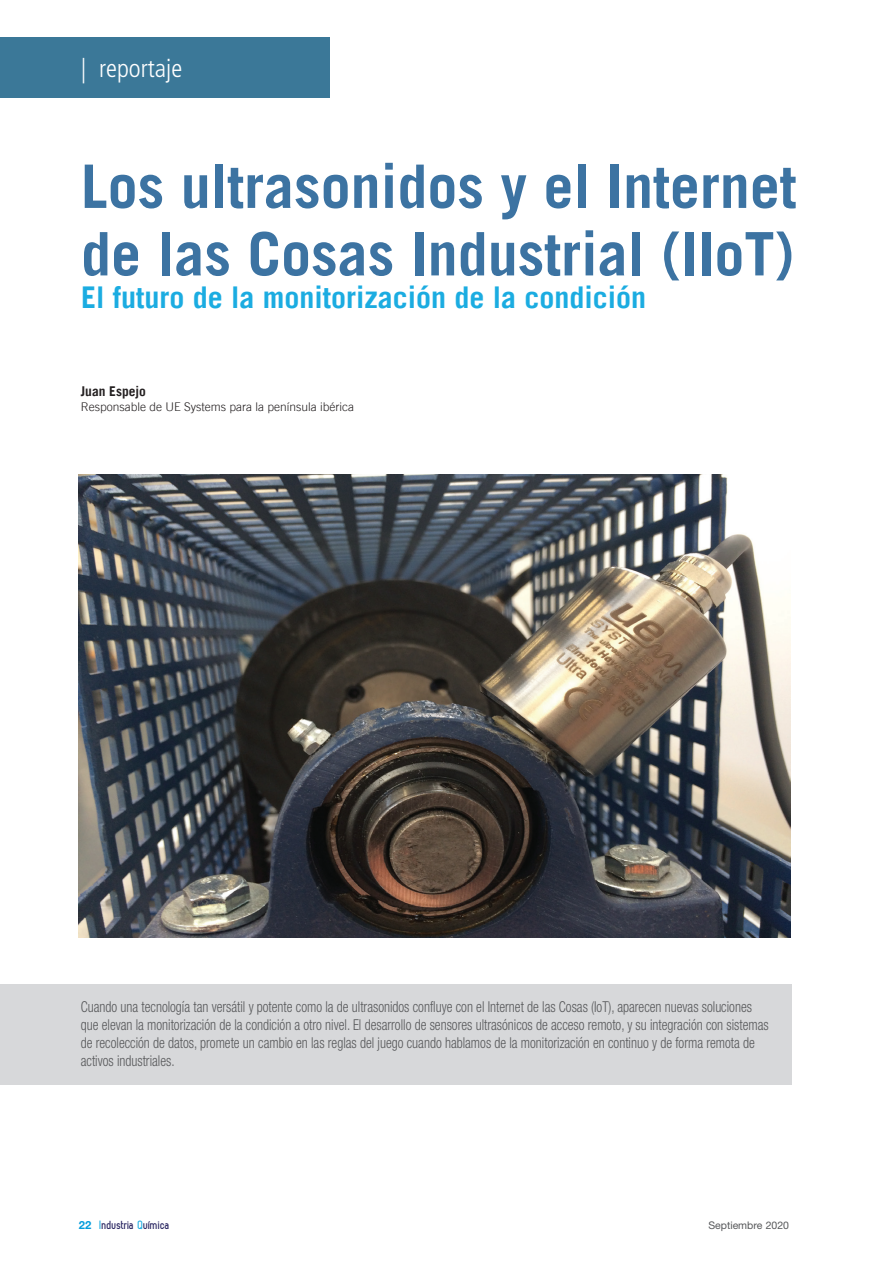
<style>
.page{position:relative;width:893px;height:1263px;background:#fff}
.page>*{position:absolute;margin:0;border:0;box-sizing:border-box;transform-origin:0 0}
.t1{font:700 60px/67.5px "Trade Gothic";color:#3c73a2}
.t2{font:700 30px "Trade Gothic LT";color:#1bace1}
.t3{font:300 condensed 25.5px "Frutiger";color:#fff}
.t4{font:300 condensed 15px/18px "Helvetica Neue LT Std";color:#57585a;scale:.9 1}
.t5{font:700 13.5px "Trade Gothic LT";color:#231f20}
.t6{font:300 12px "Trade Gothic LT";color:#231f20}
.t7{font:700 12px "Zag";color:#27235f}
.t8{font:10.5px "Helvetica Neue LT Std";color:#57585a}
.s1{font-family:"Helvetica Neue LT Std";font-size:11.25px;color:#069ddc}
.s2{color:#1bace1}
</style>
<div class="page">
<div style="left:0;top:37px;width:330px;height:61px;background:#3b7898"></div>
<img style="left:79px;top:474px;width:712px;height:463px">
<div style="left:0;top:984px;width:791px;height:100px;background:#d7d8da"></div>
<h3 class="t3" style="left:81px;top:54px;width:103px">| reportaje</h3>
<h1 class="t1" style="left:81px;top:152px;width:717px">Los ultrasonidos y el Internet de las Cosas Industrial (IIoT)</h1>
<h2 class="t2" style="left:81px;top:279px;width:567px">El futuro de la monitorización de la condición</h2>
<p class="t5" style="left:81px;top:383px;width:67px">Juan Espejo</p>
<p class="t6" style="left:81px;top:399px;width:275px">Responsable de UE Systems para la península ibérica</p>
<p class="t4" style="left:81px;top:998px;width:766px">Cuando una tecnología tan versátil y potente como la de ultrasonidos confluye con el Internet de las Cosas (IoT), aparecen nuevas soluciones que elevan la monitorización de la condición a otro nivel. El desarrollo de sensores ultrasónicos de acceso remoto, y su integración con sistemas de recolección de datos, promete un cambio en las reglas del juego cuando hablamos de la monitorización en continuo y de forma remota de activos industriales.</p>
<p class="t7" style="left:79px;top:1218px;width:93px"><span class="s1">22</span> <span class="s2">I</span>ndustria <span class="s2">Q</span>uímica</p>
<p class="t8" style="left:708px;top:1219px;width:82px">Septiembre 2020</p>
</div>
